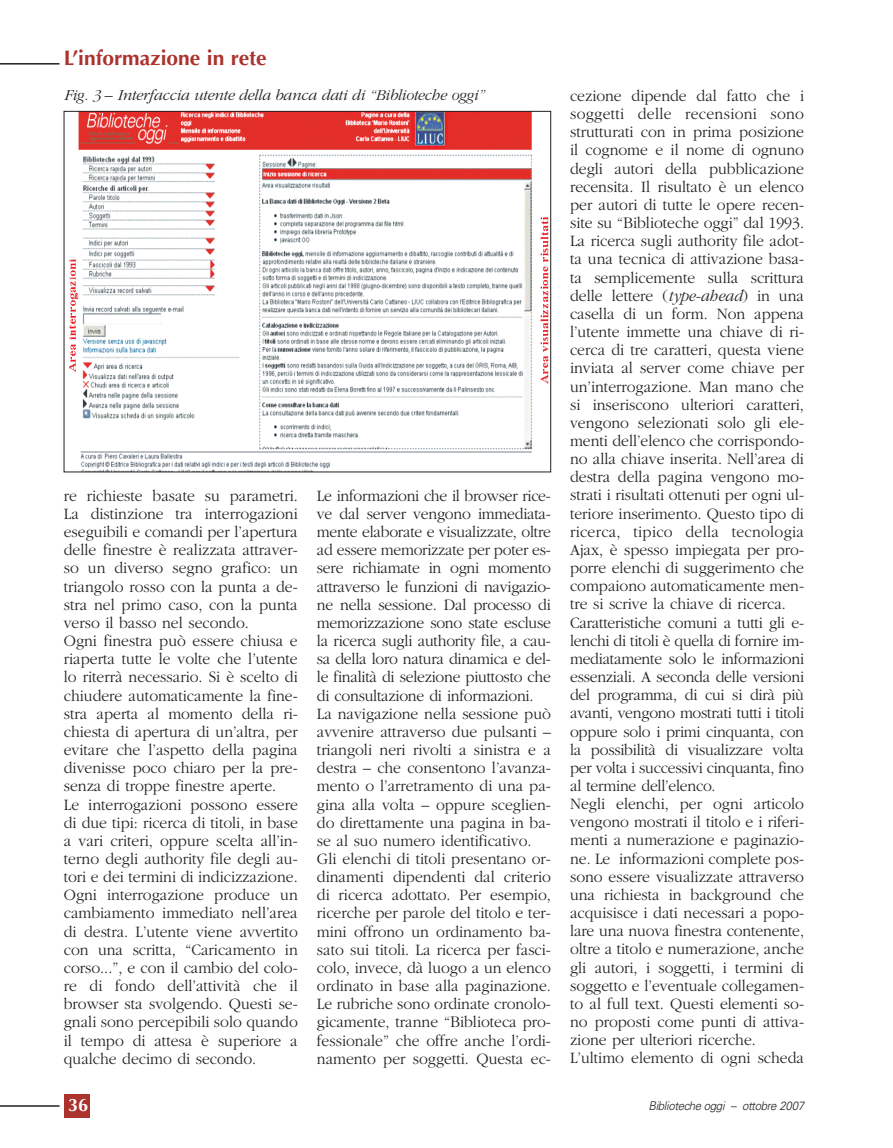
<style>
.page{position:relative;width:893px;height:1148px;background:#fff}
.page>*{position:absolute;margin:0;border:0;box-sizing:border-box;transform-origin:0 0}
.t1{font:700 21px "Optima";color:#ac322e}
.t2{font:700 18px "Optima";color:#fff}
.t3{font:300 16.5px/18.1px "Garamond";color:#231f20;scale:.95 1}
.t4{font:italic 300 15.75px "Garamond";letter-spacing:-.015em;color:#231f20}
.t5{font:italic 300 12px "Univers";letter-spacing:-.03em;color:#231f20;scale:.95 1}
.s1{font-style:italic}
</style>
<div class="page">
<hr style="left:0;top:1105px;width:60px;height:1px;background:#231f20">
<div style="left:64px;top:1094px;width:26px;height:23px;background:#ac322e"></div>
<hr style="left:0;top:63px;width:60px;height:2px;background:#231f20">
<img style="left:69px;top:113px;width:480px;height:357px">
<p class="t1" style="left:64px;top:49px;width:204px">L’informazione in rete</p>
<p class="t4" style="left:64px;top:89px;width:422px">Fig. 3 – Interfaccia utente della banca dati di “Biblioteche oggi”</p>
<p class="t3" style="left:64px;top:488px;width:248px">re richieste basate su parametri.<br>La distinzione tra interrogazioni eseguibili e comandi per l’apertura delle finestre è realizzata attraver&shy;so un diverso segno grafico: un triangolo rosso con la punta a de&shy;stra nel primo caso, con la punta verso il basso nel secondo.<br>Ogni finestra può essere chiusa e riaperta tutte le volte che l’utente lo riterrà necessario. Si è scelto di chiudere automaticamente la fine&shy;stra aperta al momento della ri&shy;chiesta di apertura di un’altra, per evitare che l’aspetto della pagina divenisse poco chiaro per la pre&shy;senza di troppe finestre aperte.<br>Le interrogazioni possono essere di due tipi: ricerca di titoli, in base a vari criteri, oppure scelta all’in&shy;terno degli authority file degli au&shy;tori e dei termini di indicizzazione.<br>Ogni interrogazione produce un cambiamento immediato nell’area di destra. L’utente viene avvertito con una scritta, “Caricamento in corso...”, e con il cambio del colo&shy;re di fondo dell’attività che il browser sta svolgendo. Questi se&shy;gnali sono percepibili solo quando il tempo di attesa è superiore a qualche decimo di secondo.</p>
<p class="t3" style="left:317px;top:488px;width:248px">Le informazioni che il browser rice&shy;ve dal server vengono immediata&shy;mente elaborate e visualizzate, oltre ad essere memorizzate per poter es&shy;sere richiamate in ogni momento attraverso le funzioni di navigazio&shy;ne nella sessione. Dal processo di memorizzazione sono state escluse la ricerca sugli authority file, a cau&shy;sa della loro natura dinamica e del&shy;le finalità di selezione piuttosto che di consultazione di informazioni.<br>La navigazione nella sessione può avvenire attraverso due pulsanti – triangoli neri rivolti a sinistra e a destra – che consentono l’avanza&shy;mento o l’arretramento di una pa&shy;gina alla volta – oppure sceglien&shy;do direttamente una pagina in ba&shy;se al suo numero identificativo.<br>Gli elenchi di titoli presentano or&shy;dinamenti dipendenti dal criterio di ricerca adottato. Per esempio, ricerche per parole del titolo e ter&shy;mini offrono un ordinamento ba&shy;sato sui titoli. La ricerca per fasci&shy;colo, invece, dà luogo a un elenco ordinato in base alla paginazione.<br>Le rubriche sono ordinate cronolo&shy;gicamente, tranne “Biblioteca pro&shy;fessionale” che offre anche l’ordi&shy;namento per soggetti. Questa ec-</p>
<p class="t2" style="left:68px;top:1097px;width:22px">36</p>
<p class="t3" style="left:570px;top:88px;width:248px">cezione dipende dal fatto che i soggetti delle recensioni sono strutturati con in prima posizione il cognome e il nome di ognuno degli autori della pubblicazione recensita. Il risultato è un elenco per autori di tutte le opere recen&shy;site su “Biblioteche oggi” dal 1993.<br>La ricerca sugli authority file adot&shy;ta una tecnica di attivazione basa&shy;ta semplicemente sulla scrittura delle lettere (<span class="s1">type-ahead</span>) in una casella di un form. Non appena l’utente immette una chiave di ri&shy;cerca di tre caratteri, questa viene inviata al server come chiave per un’interrogazione. Man mano che si inseriscono ulteriori caratteri, vengono selezionati solo gli ele&shy;menti dell’elenco che corrispondo&shy;no alla chiave inserita. Nell’area di destra della pagina vengono mo&shy;strati i risultati ottenuti per ogni ul&shy;teriore inserimento. Questo tipo di ricerca, tipico della tecnologia Ajax, è spesso impiegata per pro&shy;porre elenchi di suggerimento che compaiono automaticamente men&shy;tre si scrive la chiave di ricerca.<br>Caratteristiche comuni a tutti gli e&shy;lenchi di titoli è quella di fornire im&shy;mediatamente solo le informazioni essenziali. A seconda delle versioni del programma, di cui si dirà più avanti, vengono mostrati tutti i titoli oppure solo i primi cinquanta, con la possibilità di visualizzare volta per volta i successivi cinquanta, fino al termine dell’elenco.<br>Negli elenchi, per ogni articolo vengono mostrati il titolo e i riferi&shy;menti a numerazione e paginazio&shy;ne. Le informazioni complete pos&shy;sono essere visualizzate attraverso una richiesta in background che acquisisce i dati necessari a popo&shy;lare una nuova finestra contenente, oltre a titolo e numerazione, anche gli autori, i soggetti, i termini di soggetto e l’eventuale collegamen&shy;to al full text. Questi elementi so&shy;no proposti come punti di attiva&shy;zione per ulteriori ricerche.<br>L’ultimo elemento di ogni scheda</p>
<p class="t5" style="left:648px;top:1100px;width:165px">Biblioteche oggi – ottobre 2007</p>
</div>
